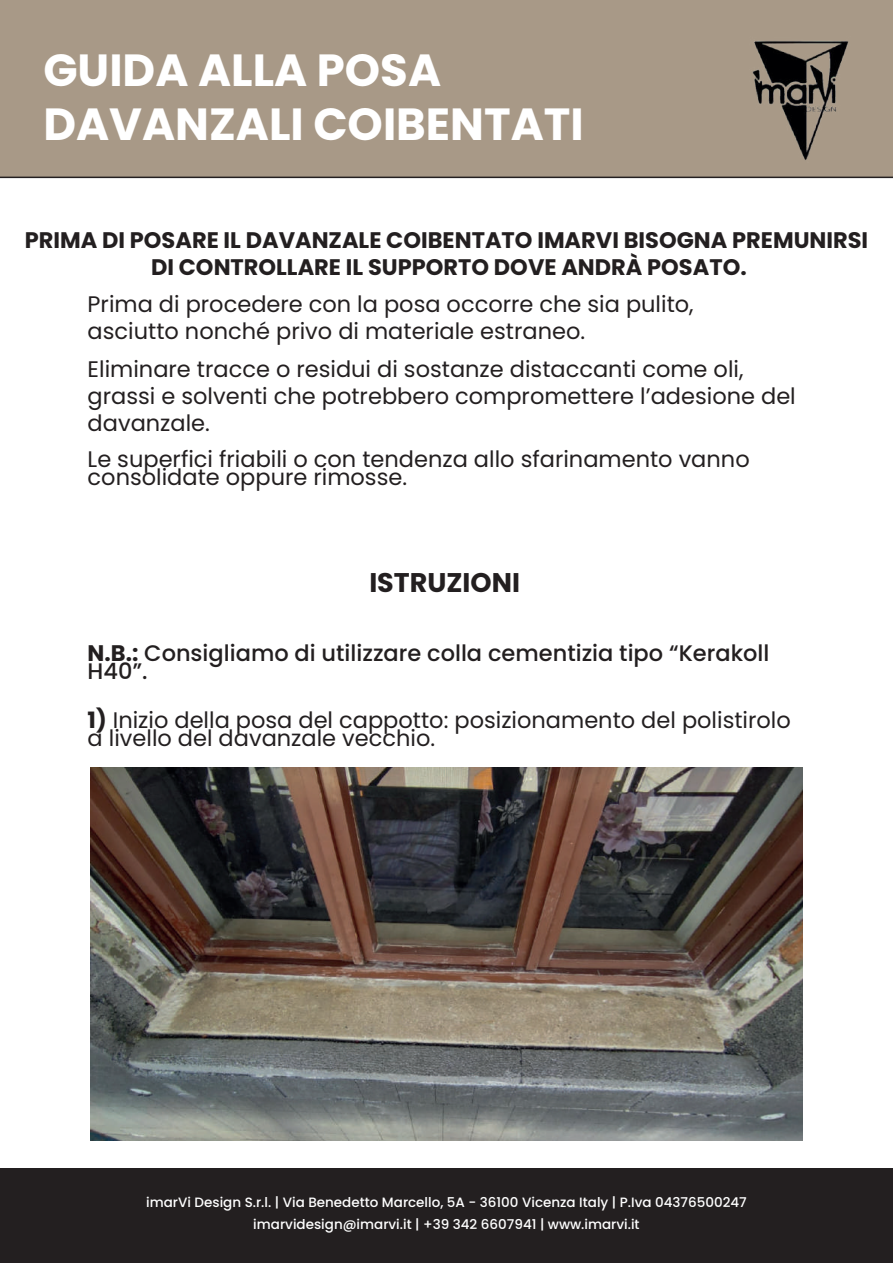
<style>
.page{position:relative;width:893px;height:1263px;background:#fff}
.page>*{position:absolute;margin:0;border:0;box-sizing:border-box;transform-origin:0 0}
.t1{font:700 45px/54px "Poppins";color:#fff}
.t2{font:700 27px "Poppins";color:#231f20}
.t3{font:22.5px/27px "Poppins";color:#231f20}
.t4{font:700 22.5px/27px "Poppins";color:#231f20;text-align:center}
.t5{font:500 22.5px/18px "Poppins";color:#231f20}
.t6{font:500 13.5px/22.5px "Poppins";color:#fff;text-align:center}
.s1{font-weight:700}
</style>
<div class="page">
<div style="left:0;top:0;width:893px;height:178px;background:#a89987"></div>
<img style="left:750px;top:37px;width:100px;height:125px">
<div style="left:0;top:1168px;width:893px;height:95px;background:#231f20"></div>
<img style="left:90px;top:767px;width:713px;height:374px">
<h1 class="t1" style="left:43px;top:43px;width:542px">GUIDA ALLA POSA<br>DAVANZALI COIBENTATI</h1>
<p class="t4" style="left:25px;top:226px;width:845px">PRIMA DI POSARE IL DAVANZALE COIBENTATO IMARVI BISOGNA PREMUNIRSI<br>DI CONTROLLARE IL SUPPORTO DOVE ANDRÀ POSATO.</p>
<p class="t3" style="left:88px;top:291px;width:608px">Prima di procedere con la posa occorre che sia pulito, asciutto nonché privo di materiale estraneo.</p>
<p class="t3" style="left:88px;top:356px;width:710px">Eliminare tracce o residui di sostanze distaccanti come oli, grassi e solventi che potrebbero compromettere l’adesione del davanzale.</p>
<p class="t3" style="left:88px;top:450px;width:664px;line-height:18px">Le superfici friabili o con tendenza allo sfarinamento vanno consolidate oppure rimosse.</p>
<p class="t2" style="left:369px;top:566px;width:152px">ISTRUZIONI</p>
<p class="t5" style="left:88px;top:644px;width:683px"><span class="s1">N.B.:</span> Consigliamo di utilizzare colla cementizia tipo “Kerakoll<br>H40”.</p>
<p class="t3" style="left:88px;top:711px;width:705px;line-height:17.9px"><span class="s1">1)</span> Inizio della posa del cappotto: posizionamento del polistirolo a livello del davanzale vecchio.</p>
<p class="t6" style="left:146px;top:1191px;width:602px">imarVi Design S.r.l. | Via Benedetto Marcello, 5A - 36100 Vicenza Italy | P.Iva 04376500247 imarvidesign@imarvi.it | +39 342 6607941 | www.imarvi.it</p>
</div>
